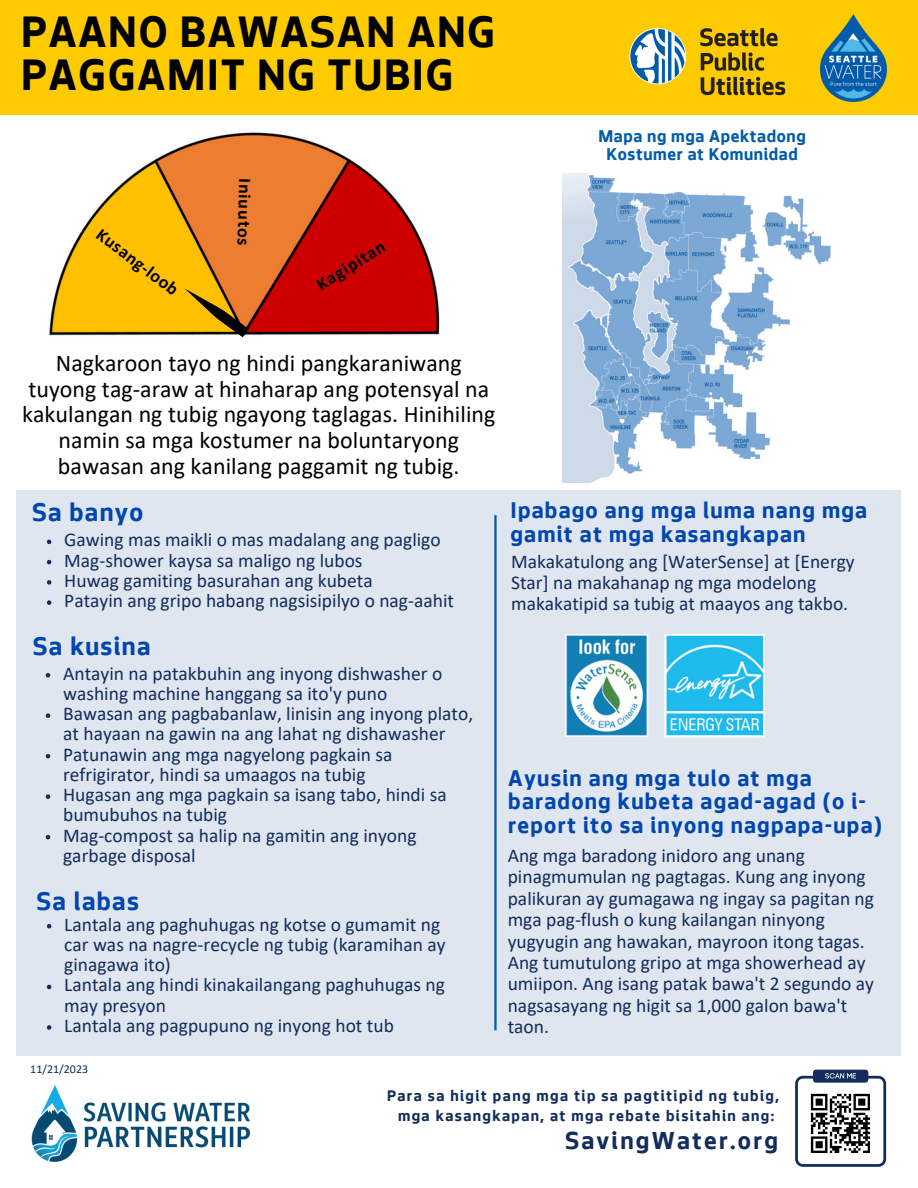
<style>
.page{position:relative;width:918px;height:1188px;background:#fff}
.page>*{position:absolute;margin:0;border:0;box-sizing:border-box;transform-origin:0 0}
.t1{font:700 46.5px/42.8px "Seattle Text";letter-spacing:.03em;color:#000}
.t2{font:700 27px "Seattle Text";letter-spacing:.05em;color:#0046ad}
.t3{font:700 25.95px "Seattle Text";letter-spacing:.085em;color:#122c5b}
.t4{font:24px/25.8px "Calibri";color:#000;text-align:center}
.t5{font:700 24px/23.7px "Seattle Text";letter-spacing:.05em;color:#0046ad}
.t6{font:19.5px/21.3px "Calibri";color:#122c5b}
.t7{font:700 18px/18px "Seattle Text";letter-spacing:.035em;color:#015baa;text-align:center}
.t8{font:700 18px "Calibri";color:#000}
.t9{font:700 16.2px/20.2px "Seattle Text";letter-spacing:.085em;color:#122c5b;text-align:center}
.t10{font:12px "Calibri";color:#122c5b}
</style>
<div class="page">
<div style="left:0;top:0;width:918px;height:114px;background:#fecb00"></div>
<div style="left:813px;top:1070px;width:55px;height:13px;background:#122c5b;border-radius:3px"></div>
<svg style="left:795px;top:1073px;width:91px;height:93px"></svg>
<img style="left:629px;top:27px;width:157px;height:69px">
<img style="left:31px;top:1085px;width:218px;height:77px">
<img style="left:563px;top:173px;width:268px;height:309px">
<img style="left:821px;top:14px;width:65px;height:88px">
<div style="left:17px;top:490px;width:884px;height:565px;background:#dfe6ef"></div>
<hr style="left:494px;top:515px;width:3px;height:515px;background:#005baa">
<img style="left:565px;top:634px;width:83px;height:103px">
<img style="left:664px;top:635px;width:101px;height:103px">
<svg style="left:47px;top:924px;width:4px;height:4px"></svg>
<svg style="left:47px;top:985px;width:4px;height:4px"></svg>
<svg style="left:47px;top:1025px;width:4px;height:5px"></svg>
<svg style="left:47px;top:540px;width:4px;height:4px"></svg>
<svg style="left:47px;top:560px;width:4px;height:4px"></svg>
<svg style="left:47px;top:580px;width:4px;height:5px"></svg>
<svg style="left:47px;top:600px;width:4px;height:5px"></svg>
<svg style="left:46px;top:673px;width:4px;height:4px"></svg>
<svg style="left:46px;top:713px;width:4px;height:5px"></svg>
<svg style="left:46px;top:754px;width:4px;height:4px"></svg>
<svg style="left:46px;top:794px;width:4px;height:5px"></svg>
<svg style="left:46px;top:835px;width:4px;height:4px"></svg>
<img style="left:49px;top:132px;width:391px;height:204px">
<svg style="left:82px;top:143px;width:182px;height:195px;background:#eaa52f"></svg>
<div style="left:288px;top:217px;width:127px;height:98px;background:#c00"></div>
<p class="t1" style="left:21px;top:16px;width:476px">PAANO BAWASAN ANG<br>PAGGAMIT NG TUBIG</p>
<p class="t8" style="left:103px;top:226px;width:100px;rotate:37deg">Kusang-loob</p>
<p class="t8" style="left:253px;top:178px;width:69px;rotate:91deg">Iniuutos</p>
<p class="t8" style="left:314px;top:279px;width:79px;rotate:-32deg">Kagipitan</p>
<p class="t7" style="left:598px;top:129px;width:209px">Mapa ng mga Apektadong<br>Kostumer at Komunidad</p>
<p class="t4" style="left:22px;top:352px;width:475px">Nagkaroon tayo ng hindi pangkaraniwang tuyong tag-araw at hinaharap ang potensyal na kakulangan ng tubig ngayong taglagas. Hinihiling namin sa mga kostumer na boluntaryong bawasan ang kanilang paggamit ng tubig.</p>
<p class="t2" style="left:32px;top:502px;width:113px">Sa banyo</p>
<p class="t6" style="left:64px;top:531px;width:378px">Gawing mas maikli o mas madalang ang pagligo</p>
<p class="t6" style="left:64px;top:551px;width:300px">Mag-shower kaysa sa maligo ng lubos</p>
<p class="t6" style="left:64px;top:571px;width:310px">Huwag gamiting basurahan ang kubeta</p>
<p class="t6" style="left:64px;top:592px;width:391px">Patayin ang gripo habang nagsisipilyo o nag-aahit</p>
<p class="t2" style="left:33px;top:636px;width:119px">Sa kusina</p>
<p class="t6" style="left:63px;top:665px;width:381px;line-height:20.2px">Antayin na patakbuhin ang inyong dishwasher o washing machine hanggang sa ito'y puno</p>
<p class="t6" style="left:63px;top:705px;width:412px;line-height:20.2px">Bawasan ang pagbabanlaw, linisin ang inyong plato, at hayaan na gawin na ang lahat ng dishawasher</p>
<p class="t6" style="left:63px;top:746px;width:331px;line-height:20.2px">Patunawin ang mga nagyelong pagkain sa refrigirator, hindi sa umaagos na tubig</p>
<p class="t6" style="left:63px;top:786px;width:385px;line-height:20.2px">Hugasan ang mga pagkain sa isang tabo, hindi sa bumubuhos na tubig</p>
<p class="t6" style="left:63px;top:827px;width:355px;line-height:20.2px">Mag-compost sa halip na gamitin ang inyong garbage disposal</p>
<p class="t2" style="left:37px;top:891px;width:104px">Sa labas</p>
<p class="t6" style="left:64px;top:916px;width:383px;line-height:20.2px">Lantala ang paghuhugas ng kotse o gumamit ng car was na nagre-recycle ng tubig (karamihan ay ginagawa ito)</p>
<p class="t6" style="left:64px;top:976px;width:382px;line-height:20.2px">Lantala ang hindi kinakailangang paghuhugas ng may presyon</p>
<p class="t6" style="left:64px;top:1016px;width:331px">Lantala ang pagpupuno ng inyong hot tub</p>
<p class="t10" style="left:30px;top:1064px;width:59px">11/21/2023</p>
<p class="t5" style="left:511px;top:501px;width:358px">Ipabago ang mga luma nang mga gamit at mga kasangkapan</p>
<p class="t6" style="left:511px;top:552px;width:345px">Makakatulong ang [WaterSense] at [Energy<br>Star] na makahanap ng mga modelong makakatipid sa tubig at maayos ang takbo.</p>
<p class="t5" style="left:508px;top:769px;width:375px">Ayusin ang mga tulo at mga baradong kubeta agad-agad (o i&shy;report ito sa inyong nagpapa-upa)</p>
<p class="t6" style="left:508px;top:847px;width:368px">Ang mga baradong inidoro ang unang pinagmumulan ng pagtagas. Kung ang inyong palikuran ay gumagawa ng ingay sa pagitan ng mga pag-flush o kung kailangan ninyong yugyugin ang hawakan, mayroon itong tagas.<br>Ang tumutulong gripo at mga showerhead ay umiipon. Ang isang patak bawa't 2 segundo ay nagsasayang ng higit sa 1,000 galon bawa't taon.</p>
<p class="t9" style="left:387px;top:1087px;width:393px">Para sa higit pang mga tip sa pagtitipid ng tubig, mga kasangkapan, at mga rebate bisitahin ang:</p>
<p class="t3" style="left:565px;top:1131px;width:214px">SavingWater.org</p>
</div>
